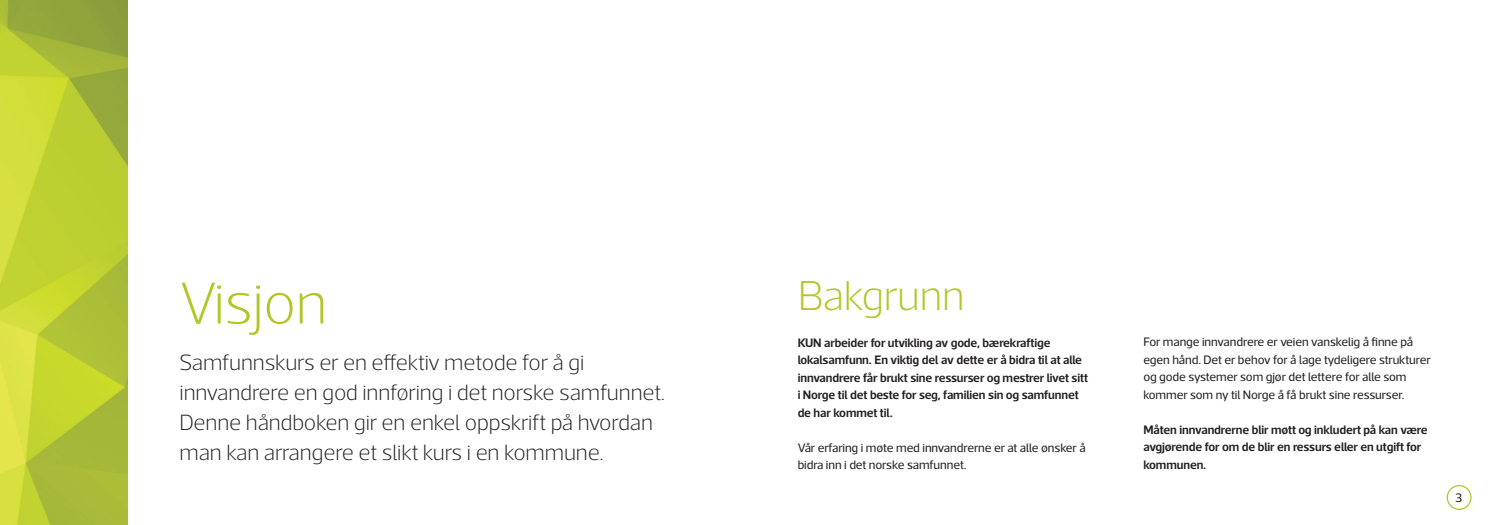
<style>
.page{position:relative;width:1489px;height:525px;background:#fff}
.page>*{position:absolute;margin:0;border:0;box-sizing:border-box;transform-origin:0 0}
.t1{font:200 60px "Acto";letter-spacing:-.01em;color:#b5c527}
.t2{font:200 42.5px "Acto";letter-spacing:-.005em;color:#b5c527}
.t3{font:200 22.5px/30.1px "Acto";letter-spacing:-.01em;color:#231f20}
.t4{font:600 12.5px/17.5px "Acto";letter-spacing:-.01em;color:#231f20}
.t5{font:12.5px/17.5px "Acto";letter-spacing:-.01em;color:#231f20}
</style>
<div class="page">
<div style="left:1446px;top:485px;width:25px;height:24px;border:1px solid #b5c527;border-radius:50%"></div>
<img style="left:0;top:0;width:128px;height:524px">
<h1 class="t1" style="left:180px;top:269px;width:149px">Visjon</h1>
<h2 class="t2" style="left:797px;top:272px;width:168px">Bakgrunn</h2>
<p class="t4" style="left:797px;top:333px;width:292px">KUN arbeider for utvikling av gode, bærekraftige lokalsamfunn. En viktig del av dette er å bidra til at alle innvandrere får brukt sine ressurser og mestrer livet sitt i Norge til det beste for seg, familien sin og samfunnet de har kommet til.</p>
<p class="t5" style="left:797px;top:438px;width:289px">Vår erfaring i møte med innvandrerne er at alle ønsker å bidra inn i det norske samfunnet.</p>
<h3 class="t3" style="left:180px;top:347px;width:487px">Samfunnskurs er en effektiv metode for å gi innvandrere en god innføring i det norske samfunnet.<br>Denne håndboken gir en enkel oppskrift på hvordan man kan arrangere et slikt kurs i en kommune.</h3>
<p class="t5" style="left:1143px;top:333px;width:289px">For mange innvandrere er veien vanskelig å finne på egen hånd. Det er behov for å lage tydeligere strukturer og gode systemer som gjør det lettere for alle som kommer som ny til Norge å få brukt sine ressurser.</p>
<p class="t4" style="left:1143px;top:420px;width:286px">Måten innvandrerne blir møtt og inkludert på kan være avgjørende for om de blir en ressurs eller en utgift for kommunen.</p>
<p class="t5" style="left:1455px;top:488px;width:8px">3</p>
</div>
